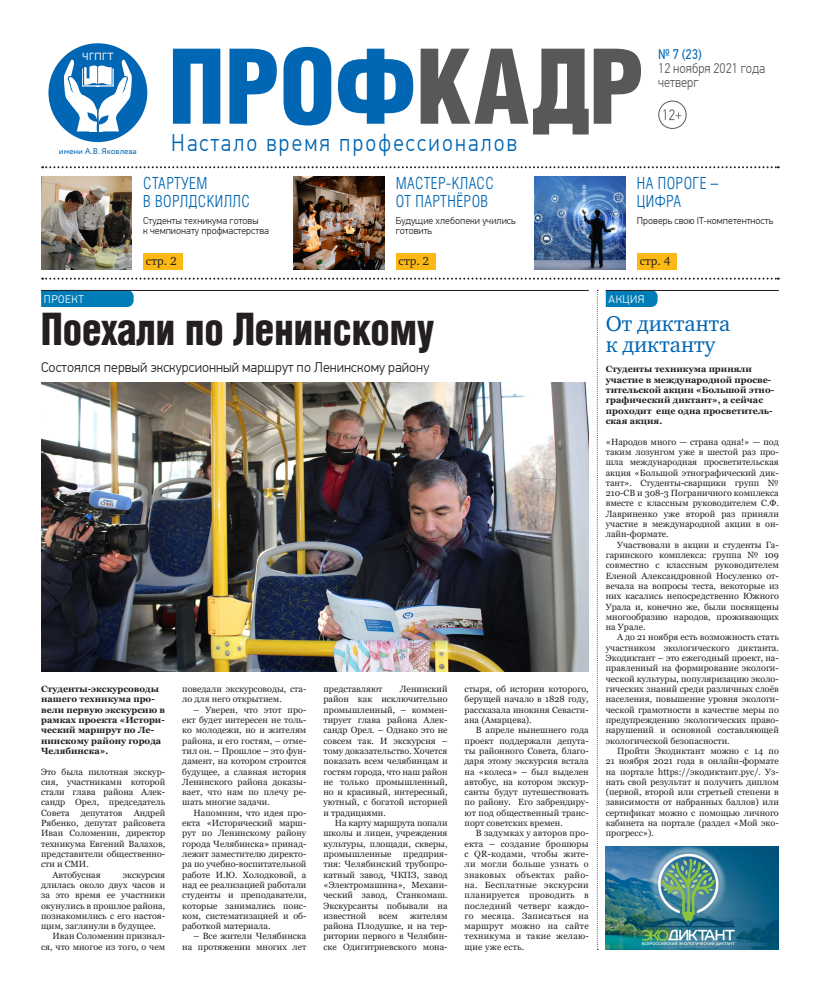
<style>
.page{position:relative;width:820px;height:993px;background:#fff}
.page>*{position:absolute;margin:0;border:0;box-sizing:border-box;transform-origin:0 0}
.t1{font:700 100px "AG Letterica Cond L";letter-spacing:-.005em;color:#0166b3}
.Заг_осн_50{font:300 condensed 43px "AG Letterica";color:#231f20;scale:.9 1}
.t2{font:300 24px "PF Din Text Pro";letter-spacing:.1em;color:#0166b3;scale:.9 1}
.Заг_новый{font:22px "Charter ITC";color:#0166b3}
.t3{font:300 condensed 16px/18px "AG Letterica";letter-spacing:.03em;color:#0166b3;scale:.95 1}
.Подзаг{font:300 14px "PF Din Text Pro";color:#231f20}
.t4{font:300 14px "PF Din Text Pro";color:#57585a;scale:.9 1}
.t5{font:14px "PF Din Text Pro";color:#0166b3;scale:.9 1}
.t6{font:12px "Charter ITC";letter-spacing:.01em;color:#231f20}
.t7{font:300 11px "PF Din Text Pro";letter-spacing:.05em;color:#fff}
.t8{font:10.4px "Circe";color:#fff}
.t9{font:300 10px/10px "PF Din Text Pro";color:#231f20}
.Основной_текст{font:9px/10.3px "Georgia";color:#231f20;text-align:justify}
.Основной_first{font:9px/10.3px "Georgia";color:#231f20;text-align:justify}
.Лидер{font:700 9px/10.3px "Georgia";color:#231f20}
.t10{font:8.5px "Circe";color:#0166b3}
.s1{color:#57585a}
</style>
<div class="page">
<div style="left:143px;top:253px;width:40px;height:16px;background:#fcb814"></div>
<div style="left:395px;top:253px;width:40px;height:16px;background:#fcb814"></div>
<div style="left:636px;top:253px;width:40px;height:16px;background:#fcb814"></div>
<img style="left:41px;top:382px;width:547px;height:289px">
<div style="left:48px;top:43px;width:99px;height:99px;background:#0166b3;border-radius:50%"></div>
<svg style="left:63px;top:59px;width:69px;height:77px"></svg>
<svg style="left:42px;top:166px;width:736px;height:2px"></svg>
<svg style="left:42px;top:277px;width:736px;height:2px"></svg>
<div style="left:658px;top:100px;width:28px;height:29px;border:1px solid #57585a;border-radius:50%"></div>
<svg style="left:663px;top:109px;width:18px;height:11px"></svg>
<img style="left:41px;top:176px;width:91px;height:93px">
<img style="left:293px;top:176px;width:91px;height:93px">
<img style="left:534px;top:176px;width:91px;height:93px">
<svg style="left:596px;top:290px;width:2px;height:659px"></svg>
<svg style="left:605px;top:291px;width:52px;height:16px"></svg>
<svg style="left:41px;top:291px;width:93px;height:16px"></svg>
<hr style="left:605px;top:290px;width:173px;height:1px;background:#231f20">
<hr style="left:41px;top:290px;width:547px;height:1px;background:#231f20">
<img style="left:605px;top:846px;width:173px;height:103px">
<p class="t8" style="left:82px;top:50px;width:33px">ЧГПГТ</p>
<p class="t10" style="left:59px;top:146px;width:79px">имени А.В. Яковлева</p>
<p class="t1" style="left:169px;top:26px;width:476px">ПРОФ<span class="s1">КАДР</span></p>
<p class="t2" style="left:171px;top:129px;width:385px">Настало время профессионалов</p>
<p class="t5" style="left:658px;top:46px;width:50px">№ 7 (23)</p>
<p class="t4" style="left:658px;top:60px;width:120px">12 ноября 2021 года</p>
<p class="t4" style="left:658px;top:74px;width:46px">четверг</p>
<p class="t3" style="left:143px;top:174px;width:114px">CТАРТУЕМ<br>В ВОРЛДСКИЛЛС</p>
<p class="t9" style="left:143px;top:216px;width:127px">Студенты техникума готовы<br>к чемпионату профмастерства</p>
<p class="t3" style="left:395px;top:174px;width:105px">МАСТЕР-КЛАСС<br>ОТ ПАРТНЁРОВ</p>
<p class="t9" style="left:395px;top:216px;width:121px">Будущие хлебопеки учились готовить</p>
<p class="t3" style="left:636px;top:174px;width:87px">НА ПОРОГЕ –</p>
<p class="t3" style="left:636px;top:192px;width:48px">ЦИФРА</p>
<p class="t9" style="left:636px;top:216px;width:138px">Проверь свою IT-компетентность</p>
<p class="t6" style="left:146px;top:253px;width:32px">стр. 2</p>
<p class="t6" style="left:398px;top:253px;width:32px">стр. 2</p>
<p class="t6" style="left:639px;top:253px;width:32px">стр. 4</p>
<p class="t7" style="left:44px;top:292px;width:41px">ПРОЕКТ</p>
<p class="t7" style="left:608px;top:292px;width:37px">АКЦИЯ</p>
<p class="Заг_осн_50" style="left:41px;top:303px;width:438px">Поехали по Ленинскому</p>
<p class="Подзаг" style="left:41px;top:359px;width:389px">Состоялся первый экскурсионный маршрут по Ленинскому району</p>
<p class="Лидер" style="left:41px;top:683px;width:125px">Студенты-экскурсоводы нашего техникума про&shy;вели первую экскурсию в рамках проекта «Истори&shy;ческий маршрут по Ле&shy;нинскому району города<br>Челябинска».</p>
<p class="Основной_first" style="left:41px;top:766px;width:126px">Это была пилотная экскур&shy;сия, участниками которой стали глава района Алек&shy;сандр Орел, председатель Совета депутатов Андрей Рябенко, депутат райсовета Иван Соломенин, директор техникума Евгений Валахов, представители общественно&shy;сти и СМИ.</p>
<p class="Основной_текст" style="left:52px;top:869px;width:50px">Автобусная</p>
<p class="Основной_текст" style="left:41px;top:869px;width:126px;text-indent:82px">экскурсия длилась около двух часов и за это время ее участники окунулись в прошлое района, познакомились с его настоя&shy;щим, заглянули в будущее.</p>
<p class="Основной_текст" style="left:41px;top:931px;width:126px;text-align:right">Иван Соломенин признал&shy;ся, что многое из того, о чем</p>
<p class="Основной_текст" style="left:182px;top:683px;width:126px">поведали экскурсоводы, ста&shy;ло для него открытием.</p>
<p class="Основной_текст" style="left:182px;top:704px;width:126px;text-indent:11px">– Уверен, что этот про&shy;ект будет интересен не толь&shy;ко молодежи, но и жителям района, и его гостям, – отме&shy;тил он. – Прошлое – это фун&shy;дамент, на котором строится будущее, а славная история Ленинского района доказы&shy;вает, что нам по плечу ре&shy;шать многие задачи.</p>
<p class="Основной_текст" style="left:182px;top:807px;width:126px;text-indent:11px">Напомним, что идея про&shy;екта «Исторический марш&shy;рут по Ленинскому району города Челябинска» принад&shy;лежит заместителю директо&shy;ра по учебно-воспитательной работе И.Ю. Холодковой, а над ее реализацией работали студенты и преподаватели, которые занимались поис&shy;ком, систематизацией и об&shy;работкой материала.</p>
<p class="Основной_текст" style="left:182px;top:931px;width:126px;text-align:right">– Все жители Челябинска на протяжении многих лет</p>
<p class="Основной_текст" style="left:323px;top:683px;width:126px;text-indent:76px">Ленинский район как исключительно промышленный, – коммен&shy;тирует глава района Алек&shy;сандр Орел. – Однако это не совсем так. И экскурсия – тому доказательство. Хочется показать всем челябинцам и гостям города, что наш район не только промышленный, но и красивый, интересный, уютный, с богатой историей и традициями.</p>
<p class="Основной_текст" style="left:323px;top:817px;width:126px;text-indent:11px">На карту маршрута попали школы и лицеи, учреждения культуры, площади, скверы, промышленные</p>
<p class="Основной_текст" style="left:323px;top:683px;width:60px">представляют</p>
<p class="Основной_текст" style="left:323px;top:848px;width:126px;text-indent:80px">предприя&shy;тия: Челябинский трубопро&shy;катный завод, ЧКПЗ, завод «Электромашина», Механи&shy;ческий завод, Станкомаш.<br>Экскурсанты побывали на известной</p>
<p class="Основной_текст" style="left:323px;top:910px;width:126px;text-indent:86px">жителям района Плодушке, и на тер&shy;ритории первого в Челябин&shy;ске Одигитриевского мона-</p>
<p class="Основной_текст" style="left:378px;top:910px;width:21px">всем</p>
<p class="Основной_текст" style="left:464px;top:683px;width:126px">стыря, об истории которого, берущей начало в 1828 году, рассказала инокиня Севасти&shy;ана (Амарцева).</p>
<p class="Основной_текст" style="left:464px;top:725px;width:126px;text-indent:11px">В апреле нынешнего года проект поддержали депута&shy;ты районного Совета, благо&shy;даря этому экскурсия встала на «колеса» – был выделен автобус, на котором экскур&shy;санты будут путешествовать по району. Его забрендиру&shy;ют под общественный транс&shy;порт советских времен.</p>
<p class="Основной_текст" style="left:464px;top:828px;width:126px;text-indent:11px">В задумках у авторов про&shy;екта – создание брошюры с QR-кодами, чтобы жите&shy;ли могли больше узнать о знаковых объектах райо&shy;на. Бесплатные экскурсии планируется проводить в последний четверг каждо&shy;го месяца. Записаться на маршрут можно на сайте техникума и такие желаю&shy;щие уже есть.</p>
<p class="Заг_новый" style="left:605px;top:310px;width:126px">От диктанта</p>
<p class="Заг_новый" style="left:605px;top:330px;width:111px">к диктанту</p>
<p class="Лидер" style="left:605px;top:364px;width:170px">Студенты техникума приняли участие в международной просве&shy;тительской акции «Большой этно&shy;графический диктант», а сейчас проходит еще одна просветитель&shy;ская акция.</p>
<p class="Основной_first" style="left:605px;top:436px;width:174px">«Народов много — страна одна!» — под таким лозунгом уже в шестой раз про&shy;шла международная просветительская акция «Большой этнографический дик&shy;тант». Студенты-сварщики групп № 210-СВ и 308-3 Пограничного комплекса вместе с классным руководителем С.Ф.<br>Лавриненко уже второй раз приняли участие в международной акции в он&shy;лайн-формате.</p>
<p class="Основной_текст" style="left:605px;top:539px;width:174px;text-indent:11px">Участвовали в акции и студенты Га&shy;гаринского комплекса: группа № 109 совместно с классным руководителем Еленой Александровной Носуленко от&shy;вечала на вопросы теста, некоторые из них касались непосредственно Южного Урала и, конечно же, были посвящены многообразию народов, проживающих на Урале.</p>
<p class="Основной_текст" style="left:605px;top:632px;width:174px;text-indent:11px">А до 21 ноября есть возможность стать участником экологического диктанта.<br>Экодиктант – это ежегодный проект, на&shy;правленный на формирование экологи&shy;ческой культуры, популяризацию эколо&shy;гических знаний среди различных слоёв населения, повышение уровня экологи&shy;ческой грамотности в качестве меры по предупреждению экологических право&shy;нарушений и основной составляющей экологической безопасности.</p>
<p class="Основной_текст" style="left:605px;top:745px;width:174px;text-indent:11px">Пройти Экодиктант можно с 14 по 21 ноября 2021 года в онлайн-формате на портале https://экодиктант.рус/. Уз&shy;нать свой результат и получить диплом (первой, второй или стретьей степени в зависимости от набранных баллов) или сертификат можно с помощью личного кабинета на портале (раздел «Мой эко&shy;прогресс»).</p>
</div>
